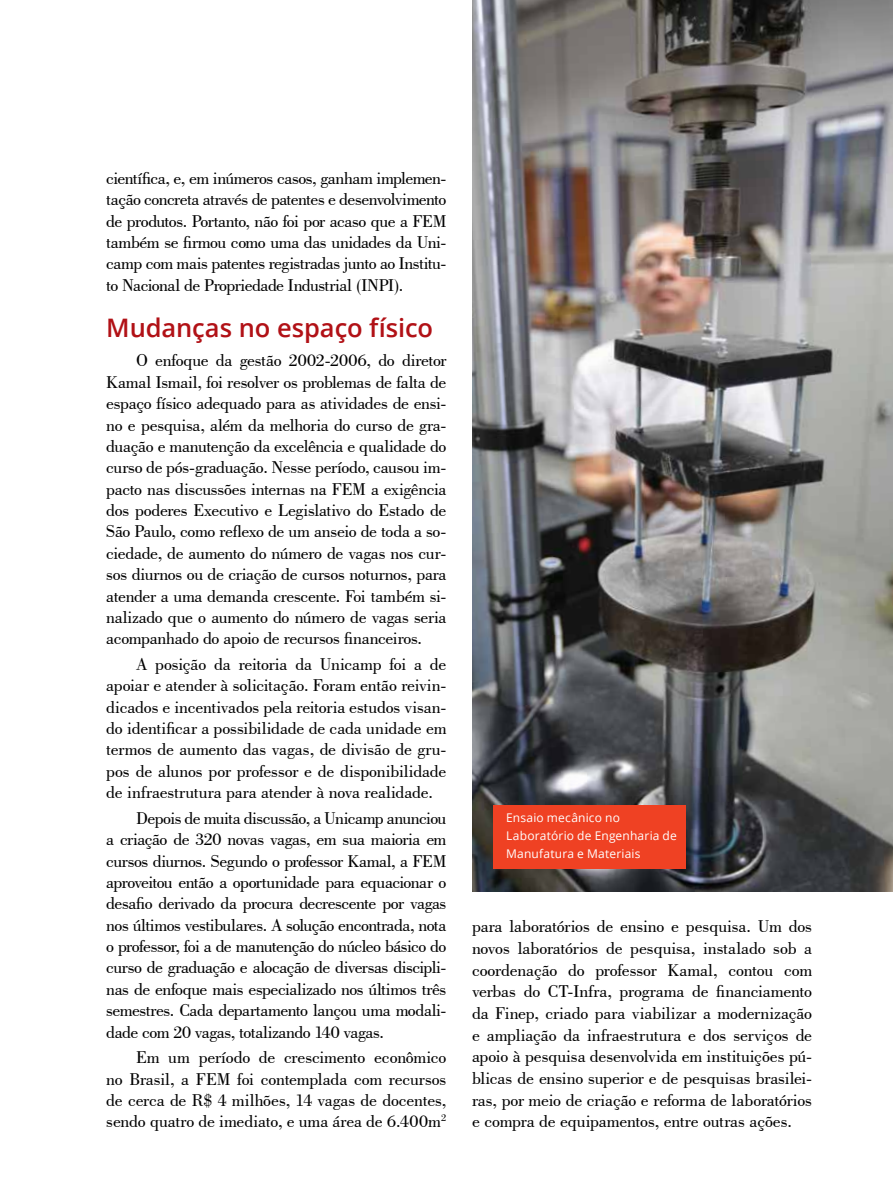
<style>
.page{position:relative;width:893px;height:1191px;background:#fff}
.page>*{position:absolute;margin:0;border:0;box-sizing:border-box;transform-origin:0 0}
.t1{font:600 25.5px "Open Sans";letter-spacing:-.005em;color:#b11116}
.t2{font:18px/21.3px "Bodoni BT";letter-spacing:-.015em;color:#000;text-align:justify}
.t3{font:12px/18px "Open Sans";letter-spacing:.015em;color:#fff}
</style>
<div class="page">
<img style="left:472px;top:0;width:421px;height:891px">
<div style="left:493px;top:804px;width:193px;height:64px;background:#ef4123"></div>
<p class="t2" style="left:106px;top:167px;width:342px">científica, e, em inúmeros casos, ganham implemen&shy;tação concreta através de patentes e desenvolvimento de produtos. Portanto, não foi por acaso que a FEM também se firmou como uma das unidades da Uni&shy;camp com mais patentes registradas junto ao Institu&shy;to Nacional de Propriedade Industrial (INPI).</p>
<h1 class="t1" style="left:106px;top:310px;width:328px">Mudanças no espaço físico</h1>
<p class="t2" style="left:106px;top:349px;width:342px;text-indent:30px">O enfoque da gestão 2002-2006, do diretor Kamal Ismail, foi resolver os problemas de falta de espaço físico adequado para as atividades de ensi&shy;no e pesquisa, além da melhoria do curso de gra&shy;duação e manutenção da excelência e qualidade do curso de pós-graduação. Nesse período, causou im&shy;pacto nas discussões internas na FEM a exigência dos poderes Executivo e Legislativo do Estado de São Paulo, como reflexo de um anseio de toda a so&shy;ciedade, de aumento do número de vagas nos cur&shy;sos diurnos ou de criação de cursos noturnos, para atender a uma demanda crescente. Foi também si&shy;nalizado que o aumento do número de vagas seria acompanhado do apoio de recursos financeiros.</p>
<p class="t2" style="left:106px;top:653px;width:342px;text-indent:30px">A posição da reitoria da Unicamp foi a de apoiar e atender à solicitação. Foram então reivin&shy;dicados e incentivados pela reitoria estudos visan&shy;do identificar a possibilidade de cada unidade em termos de aumento das vagas, de divisão de gru&shy;pos de alunos por professor e de disponibilidade de infraestrutura para atender à nova realidade.</p>
<p class="t2" style="left:106px;top:807px;width:342px;text-indent:30px">Depois de muita discussão, a Unicamp anunciou a criação de 320 novas vagas, em sua maioria em cursos diurnos. Segundo o professor Kamal, a FEM aproveitou então a oportunidade para equacionar o desafio derivado da procura decrescente por vagas nos últimos vestibulares. A solução encontrada, nota o professor, foi a de manutenção do núcleo básico do curso de graduação e alocação de diversas discipli&shy;nas de enfoque mais especializado nos últimos três semestres. Cada departamento lançou uma modali&shy;dade com 20 vagas, totalizando 140 vagas.</p>
<p class="t2" style="left:106px;top:1046px;width:342px;text-indent:30px">Em um período de crescimento econômico no Brasil, a FEM foi contemplada com recursos de cerca de R$ 4 milhões, 14 vagas de docentes, sendo quatro de imediato, e uma área de 6.400m<sup>2</sup></p>
<p class="t3" style="left:506px;top:808px;width:172px">Ensaio mecânico no<br>Laboratório de Engenharia de<br>Manufatura e Materiais</p>
<p class="t2" style="left:472px;top:915px;width:342px">para laboratórios de ensino e pesquisa. Um dos novos laboratórios de pesquisa, instalado sob a coordenação do professor Kamal, contou com verbas do CT-Infra, programa de financiamento da Finep, criado para viabilizar a modernização e ampliação da infraestrutura e dos serviços de apoio à pesquisa desenvolvida em instituições pú&shy;blicas de ensino superior e de pesquisas brasilei&shy;ras, por meio de criação e reforma de laboratórios e compra de equipamentos, entre outras ações.</p>
</div>
